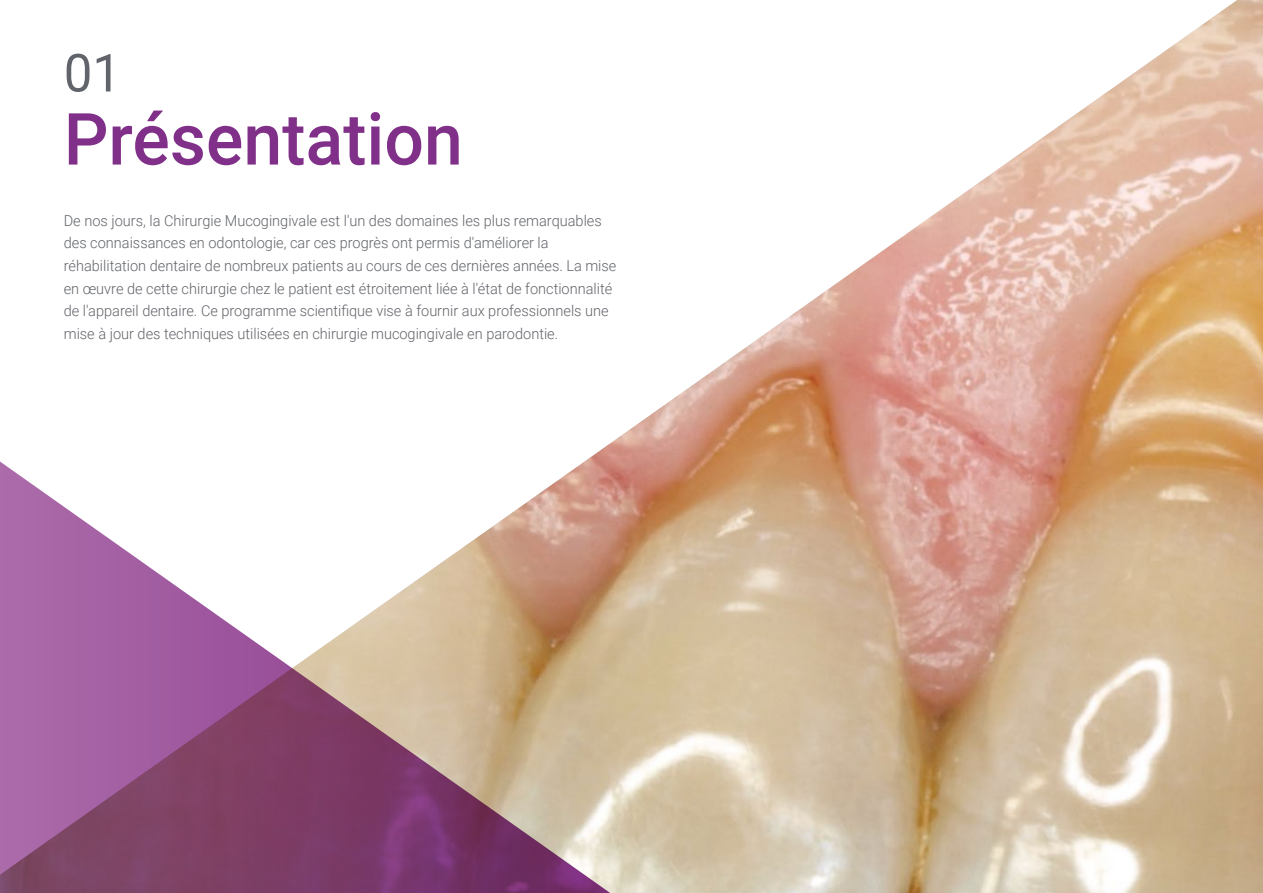
<style>
.page{position:relative;width:1263px;height:893px;background:#fff}
.page>*{position:absolute;margin:0;border:0;box-sizing:border-box;transform-origin:0 0}
.t1{font:500 72px "Roboto";color:#813089}
.t2{font:52.5px "Roboto";color:#61646a}
.t3{font:300 15px/22.5px "Roboto";color:#61646a}
</style>
<div class="page">
<img style="left:606px;top:0;width:657px;height:893px">
<svg style="left:0;top:446px;width:640px;height:447px"></svg>
<h2 class="t2" style="left:64px;top:36px;width:59px">01</h2>
<h1 class="t1" style="left:64px;top:89px;width:401px">Présentation</h1>
<p class="t3" style="left:64px;top:209px;width:554px">De nos jours, la Chirurgie Mucogingivale est l'un des domaines les plus remarquables des connaissances en odontologie, car ces progrès ont permis d'améliorer la réhabilitation dentaire de nombreux patients au cours de ces dernières années. La mise en œuvre de cette chirurgie chez le patient est étroitement liée à l'état de fonctionnalité de l'appareil dentaire. Ce programme scientifique vise à fournir aux professionnels une mise à jour des techniques utilisées en chirurgie mucogingivale en parodontie.</p>
</div>
